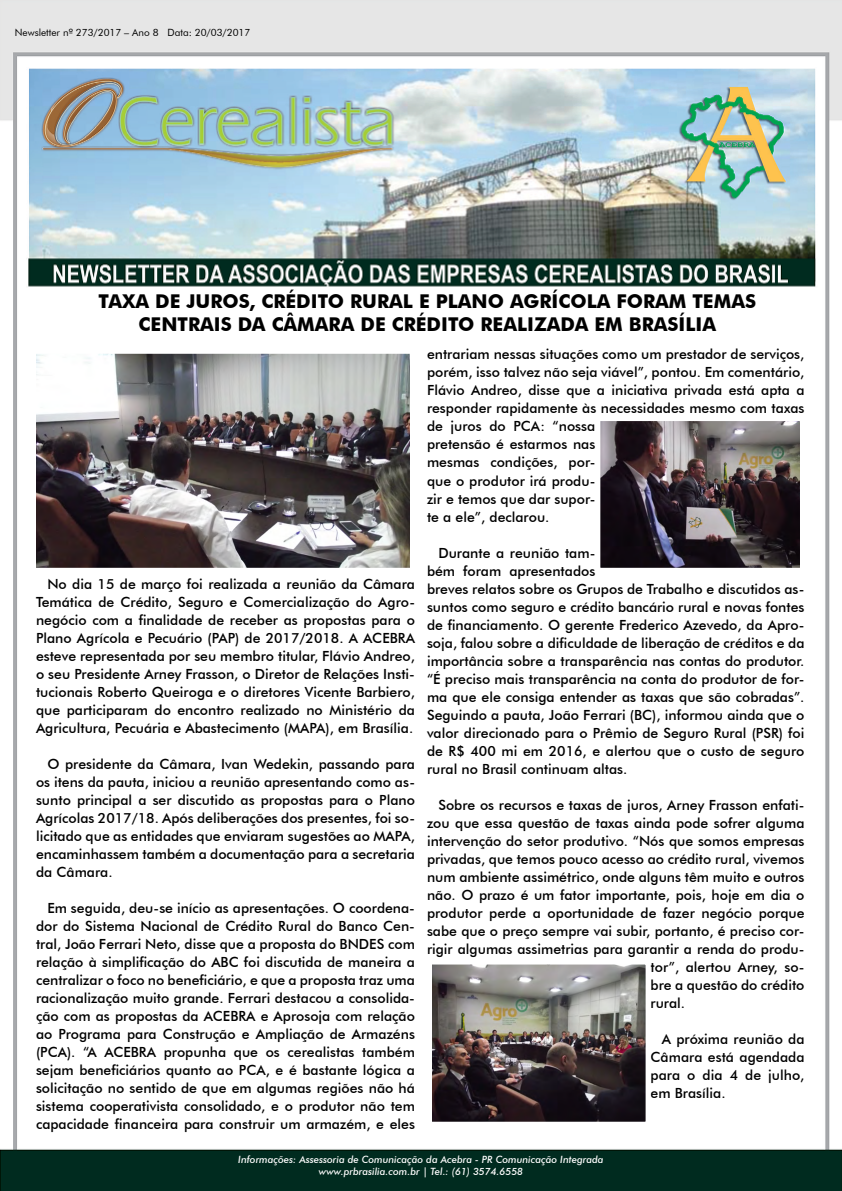
<style>
.page{position:relative;width:842px;height:1191px;background:#fff}
.page>*{position:absolute;margin:0;border:0;box-sizing:border-box;transform-origin:0 0}
.t1{font:700 19px/22.8px "Futura BT";color:#000;text-align:center}
.t2{font:500 14px/18px "Futura BT";color:#000;text-align:justify}
.t3{font:italic 500 10px/12px "Futura BT";color:#fff;text-align:center}
.t4{font:10px "Futura BT";color:#000}
</style>
<div class="page">
<img style="left:0;top:0;width:842px;height:1191px">
<img style="left:37px;top:355px;width:372px;height:212px">
<div style="left:31px;top:349px;width:384px;height:224px;border:5px solid #fff"></div>
<img style="left:601px;top:422px;width:198px;height:145px">
<div style="left:595px;top:416px;width:210px;height:157px;border:5px solid #fff"></div>
<img style="left:433px;top:965px;width:212px;height:155px">
<div style="left:427px;top:959px;width:224px;height:167px;border:5px solid #fff"></div>
<p class="t4" style="left:15px;top:26px;width:237px">Newsletter nº 273/2017 – Ano 8 Data: 20/03/2017</p>
<h1 class="t1" style="left:99px;top:290px;width:659px">TAXA DE JUROS, CRÉDITO RURAL E PLANO AGRÍCOLA FORAM TEMAS<br>CENTRAIS DA CÂMARA DE CRÉDITO REALIZADA EM BRASÍLIA</h1>
<p class="t2" style="left:36px;top:575px;width:380px;text-indent:11px">No dia 15 de março foi realizada a reunião da Câmara Temática de Crédito, Seguro e Comercialização do Agro&shy;negócio com a finalidade de receber as propostas para o Plano Agrícola e Pecuário (PAP) de 2017/2018. A ACEBRA esteve representada por seu membro titular, Flávio Andreo, o seu Presidente Arney Frasson, o Diretor de Relações Insti&shy;tucionais Roberto Queiroga e o diretores Vicente Barbiero, que participaram do encontro realizado no Ministério da Agricultura, Pecuária e Abastecimento (MAPA), em Brasília.</p>
<p class="t2" style="left:36px;top:755px;width:380px;text-indent:11px">O presidente da Câmara, Ivan Wedekin, passando para os itens da pauta, iniciou a reunião apresentando como as&shy;sunto principal a ser discutido as propostas para o Plano Agrícolas 2017/18. Após deliberações dos presentes, foi so&shy;licitado que as entidades que enviaram sugestões ao MAPA, encaminhassem também a documentação para a secretaria da Câmara.</p>
<p class="t2" style="left:36px;top:899px;width:380px;text-indent:11px">Em seguida, deu-se início as apresentações. O coordena&shy;dor do Sistema Nacional de Crédito Rural do Banco Cen&shy;tral, João Ferrari Neto, disse que a proposta do BNDES com relação à simplificação do ABC foi discutida de maneira a centralizar o foco no beneficiário, e que a proposta traz uma racionalização muito grande. Ferrari destacou a consolida&shy;ção com as propostas da ACEBRA e Aprosoja com relação ao Programa para Construção e Ampliação de Armazéns (PCA). “A ACEBRA propunha que os cerealistas também sejam beneficiários quanto ao PCA, e é bastante lógica a solicitação no sentido de que em algumas regiões não há sistema cooperativista consolidado, e o produtor não tem capacidade financeira para construir um armazém, e eles</p>
<p class="t2" style="left:427px;top:345px;width:379px;text-align:left">entrariam nessas situações como um prestador de serviços, porém, isso talvez não seja viável”, pontou. Em comentário, Flávio Andreo, disse que a iniciativa privada está apta a responder rapidamente às necessidades mesmo com taxas de juros do PCA: “nossa<br>pretensão é estarmos nas<br>mesmas condições, por-<br>que o produtor irá produ-<br>zir e temos que dar supor-<br>te a ele”, declarou.</p>
<p class="t2" style="left:427px;top:543px;width:379px;text-align:left;text-indent:11px">Durante a reunião tam-<br>bém foram apresentados<br>breves relatos sobre os Grupos de Trabalho e discutidos as&shy;suntos como seguro e crédito bancário rural e novas fontes de financiamento. O gerente Frederico Azevedo, da Apro&shy;soja, falou sobre a dificuldade de liberação de créditos e da importância sobre a transparência nas contas do produtor. “É preciso mais transparência na conta do produtor de for&shy;ma que ele consiga entender as taxas que são cobradas”.<br>Seguindo a pauta, João Ferrari (BC), informou ainda que o valor direcionado para o Prêmio de Seguro Rural (PSR) foi de R$ 400 mi em 2016, e alertou que o custo de seguro rural no Brasil continuam altas.</p>
<p class="t2" style="left:438px;top:795px;width:368px">Sobre os recursos e taxas de juros, Arney Frasson enfati-</p>
<p class="t2" style="left:427px;top:813px;width:379px">zou que essa questão de taxas ainda pode sofrer alguma</p>
<p class="t2" style="left:427px;top:831px;width:379px">intervenção do setor produtivo. “Nós que somos empresas</p>
<p class="t2" style="left:427px;top:849px;width:379px">privadas, que temos pouco acesso ao crédito rural, vivemos</p>
<p class="t2" style="left:427px;top:867px;width:379px">num ambiente assimétrico, onde alguns têm muito e outros</p>
<p class="t2" style="left:427px;top:885px;width:379px">não. O prazo é um fator importante, pois, hoje em dia o</p>
<p class="t2" style="left:427px;top:903px;width:379px">produtor perde a oportunidade de fazer negócio porque</p>
<p class="t2" style="left:427px;top:921px;width:379px">sabe que o preço sempre vai subir, portanto, é preciso cor-</p>
<p class="t2" style="left:427px;top:939px;width:379px">rigir algumas assimetrias para garantir a renda do produ-</p>
<p class="t2" style="left:651px;top:957px;width:155px">tor”, alertou Arney, so-</p>
<p class="t2" style="left:651px;top:975px;width:155px">bre a questão do crédito</p>
<p class="t2" style="left:651px;top:993px;width:36px">rural.</p>
<p class="t2" style="left:651px;top:1029px;width:155px;text-indent:11px">A próxima reunião da Câmara está agendada para o dia 4 de julho, em Brasília.</p>
<p class="t3" style="left:238px;top:1153px;width:367px">Informações: Assessoria de Comunicação da Acebra - PR Comunicação Integrada www.prbrasilia.com.br | Tel.: (61) 3574.6558</p>
</div>
